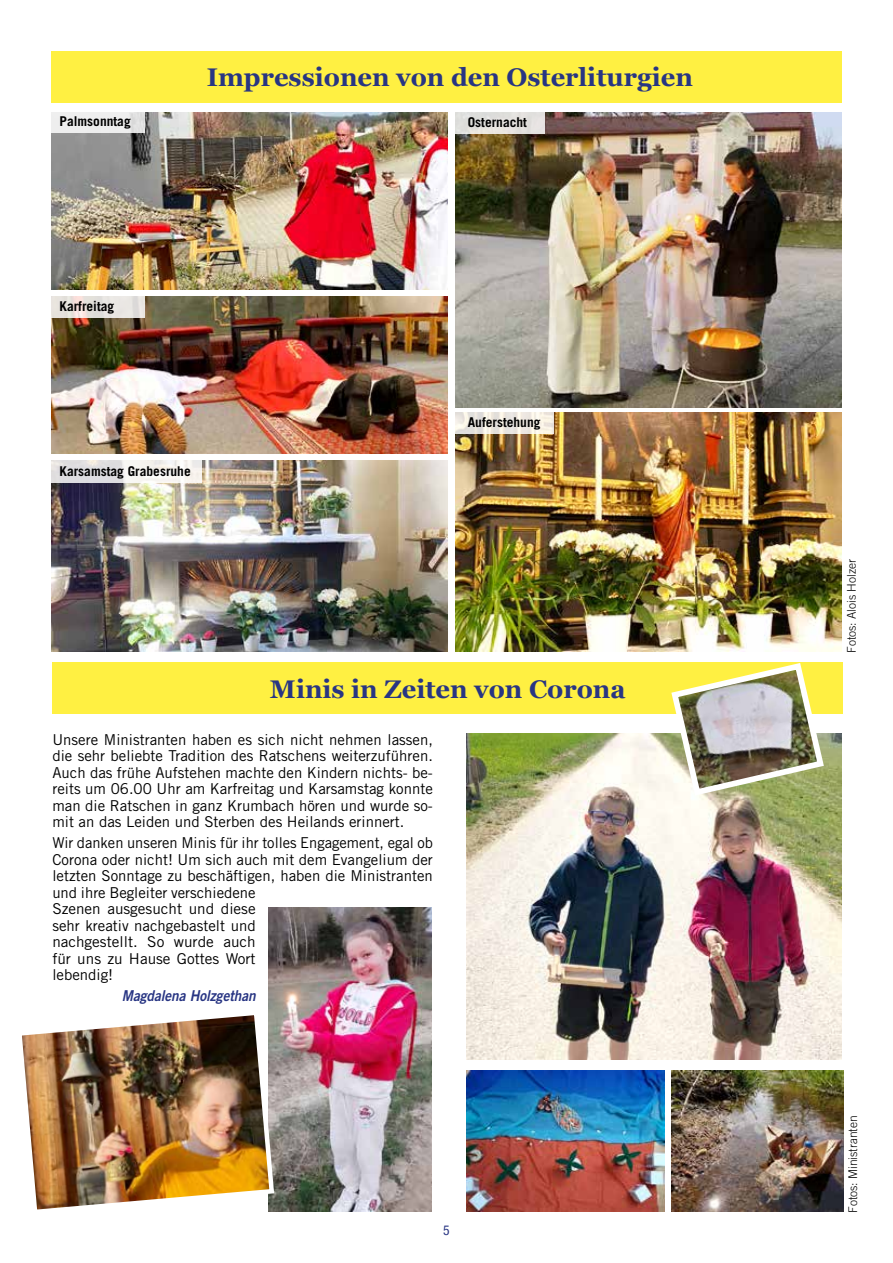
<style>
.page{position:relative;width:893px;height:1263px;background:#fff}
.page>*{position:absolute;margin:0;border:0;box-sizing:border-box;transform-origin:0 0}
.t1{font:700 25.5px "Georgia";color:#283583}
.t2{font:15px/16.5px "Trade Gothic";color:#000;text-align:justify}
.t3{font:italic 15px "Trade Gothic Bold Two";color:#283583;scale:.9 1}
.t4{font:700 13.5px "Trade Gothic";color:#000}
.t5{font:condensed 13.5px "Helvetica Neue LT Std";color:#283583}
.t6{font:300 12px "Trade Gothic";color:#000}
</style>
<div class="page">
<div style="left:52px;top:663px;width:791px;height:51px;background:#fff042"></div>
<div style="left:51px;top:51px;width:791px;height:51px;background:#fff042"></div>
<img style="left:268px;top:908px;width:164px;height:304px">
<img style="left:466px;top:733px;width:376px;height:327px">
<img style="left:22px;top:1008px;width:255px;height:204px">
<img style="left:466px;top:1070px;width:199px;height:142px">
<img style="left:671px;top:1070px;width:172px;height:142px">
<img style="left:668px;top:662px;width:159px;height:137px">
<img style="left:51px;top:112px;width:397px;height:177px">
<img style="left:51px;top:296px;width:397px;height:157px">
<img style="left:455px;top:112px;width:387px;height:295px">
<img style="left:51px;top:460px;width:397px;height:192px">
<img style="left:455px;top:412px;width:387px;height:240px">
<div style="left:43px;top:110px;width:102px;height:23px;background:linear-gradient(to right,#f6f6f6,#e6e6e6)"></div>
<svg style="left:51px;top:296px;width:94px;height:22px;background:#e8e2de"></svg>
<svg style="left:51px;top:460px;width:151px;height:23px"></svg>
<div style="left:451px;top:111px;width:93px;height:23px;background:#e3e1de"></div>
<svg style="left:455px;top:412px;width:99px;height:22px;background:#eee9e1"></svg>
<p class="t4" style="left:60px;top:113px;width:73px">Palmsonntag</p>
<h1 class="t1" style="left:207px;top:58px;width:488px">Impressionen von den Osterliturgien</h1>
<p class="t4" style="left:468px;top:114px;width:61px">Osternacht</p>
<p class="t4" style="left:60px;top:298px;width:56px">Karfreitag</p>
<p class="t4" style="left:60px;top:463px;width:133px">Karsamstag Grabesruhe</p>
<p class="t4" style="left:468px;top:414px;width:74px">Auferstehung</p>
<h1 class="t1" style="left:270px;top:670px;width:357px">Minis in Zeiten von Corona</h1>
<p class="t2" style="left:52px;top:731px;width:382px">Unsere Ministranten haben es sich nicht nehmen lassen, die sehr beliebte Tradition des Ratschens weiterzuführen.<br>Auch das frühe Aufstehen machte den Kindern nichts- be&shy;reits um 06.00 Uhr am Karfreitag und Karsamstag konnte man die Ratschen in ganz Krumbach hören und wurde so&shy;mit an das Leiden und Sterben des Heilands erinnert.</p>
<p class="t2" style="left:52px;top:834px;width:382px;text-align:left">Wir danken unseren Minis für ihr tolles Engagement, egal ob Corona oder nicht! Um sich auch mit dem Evangelium der letzten Sonntage zu beschäftigen, haben die Ministranten und ihre Begleiter verschiedene<br>Szenen ausgesucht und diese<br>sehr kreativ nachgebastelt und<br>nachgestellt. So wurde auch<br>für uns zu Hause Gottes Wort<br>lebendig!</p>
<p class="t3" style="left:122px;top:986px;width:150px">Magdalena Holzgethan</p>
<p class="t5" style="left:443px;top:1223px;width:8px">5</p>
<p class="t6" style="left:844px;top:653px;width:95px;rotate:-90deg">Fotos: Alois Holzer</p>
<p class="t6" style="left:846px;top:1213px;width:99px;rotate:-90deg">Fotos: Ministranten</p>
</div>
